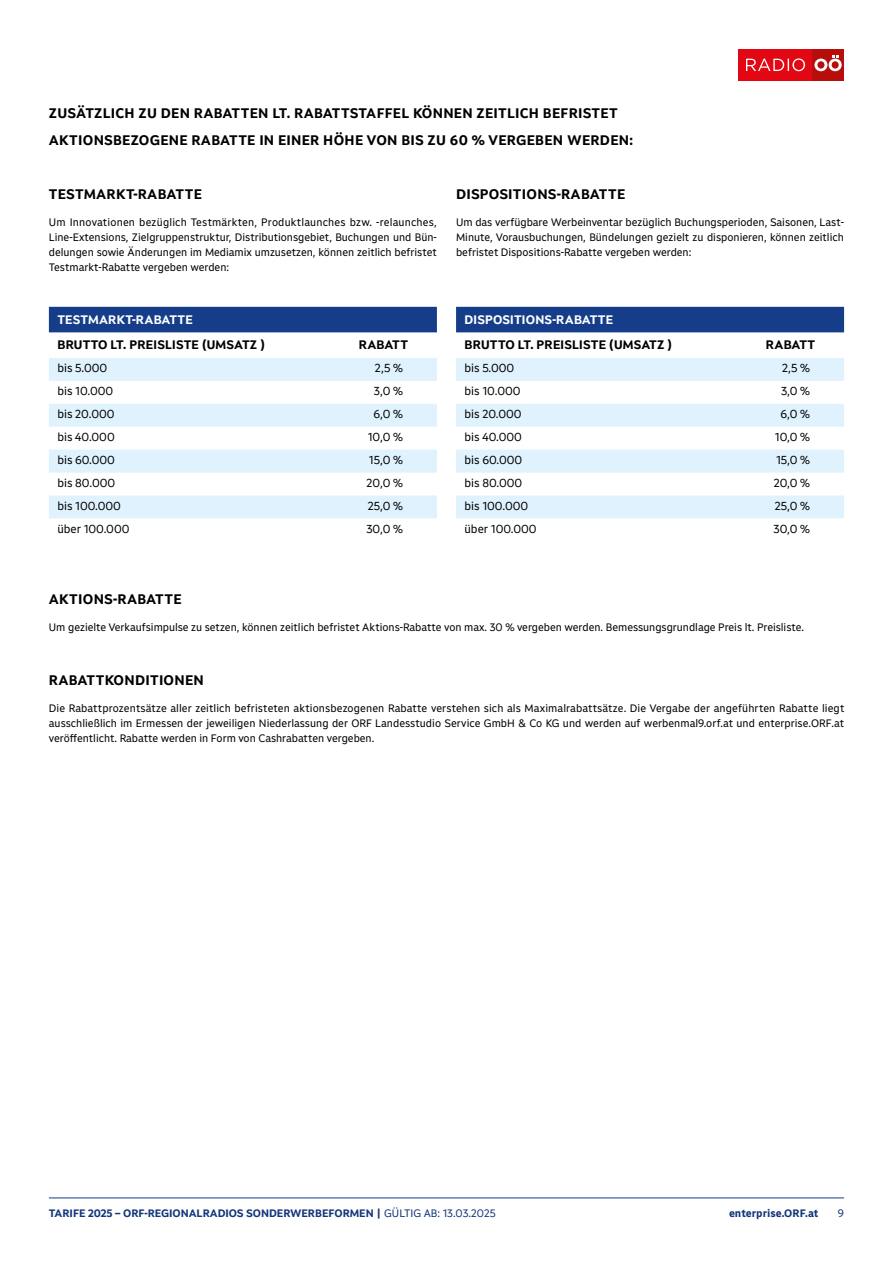
<style>
.page{position:relative;width:893px;height:1263px;background:#fff}
.page>*{position:absolute;margin:0;border:0;box-sizing:border-box;transform-origin:0 0}
.t1{font:700 13.5px/27px "ORF Universal Basic TX";letter-spacing:.02em;color:#000}
.t2{font:700 12px "ORF Universal Basic HL";letter-spacing:.02em;color:#000}
.t3{font:700 12px "ORF Universal Basic HL";letter-spacing:.02em;color:#fff}
.t4{font:11.25px "ORF Universal Basic TX";color:#000}
.t5{font:10.5px/15px "ORF Universal Basic TX";color:#000;text-align:justify}
.t6{font:700 10.5px "ORF Universal Basic TX";color:#13357a}
.t7{font:10.5px "ORF Universal Basic TX";color:#13357a}
.s1{font-weight:400}
</style>
<div class="page">
<hr style="left:49px;top:1198px;width:795px;height:1px;background:#153d8a">
<div style="left:738px;top:49px;width:74px;height:32px;background:#e30613"></div>
<svg style="left:746px;top:58px;width:59px;height:13px"></svg>
<div style="left:812px;top:49px;width:32px;height:32px;background:#b70e0c"></div>
<svg style="left:814px;top:55px;width:28px;height:16px"></svg>
<div style="left:49px;top:307px;width:388px;height:25px;background:#153d8a"></div>
<svg style="left:49px;top:358px;width:388px;height:160px;fill:#dff2fd"></svg>
<div style="left:456px;top:307px;width:388px;height:25px;background:#153d8a"></div>
<svg style="left:456px;top:358px;width:388px;height:160px;fill:#dff2fd"></svg>
<p class="t1" style="left:49px;top:99px;width:586px">ZUSÄTZLICH ZU DEN RABATTEN LT. RABATTSTAFFEL KÖNNEN ZEITLICH BEFRISTET<br>AKTIONSBEZOGENE RABATTE IN EINER HÖHE VON BIS ZU 60 % VERGEBEN WERDEN:</p>
<p class="t1" style="left:49px;top:180px;width:154px">TESTMARKT-RABATTE</p>
<p class="t5" style="left:49px;top:215px;width:390px">Um Innovationen bezüglich Testmärkten, Produktlaunches bzw. -relaunches, Line-Extensions, Zielgruppenstruktur, Distributionsgebiet, Buchungen und Bün&shy;delungen sowie Änderungen im Mediamix umzusetzen, können zeitlich befristet Testmarkt-Rabatte vergeben werden:</p>
<p class="t3" style="left:57px;top:312px;width:137px">TESTMARKT-RABATTE</p>
<p class="t2" style="left:57px;top:337px;width:209px">BRUTTO LT. PREISLISTE (UMSATZ )</p>
<p class="t2" style="left:359px;top:337px;width:51px">RABATT</p>
<p class="t4" style="left:57px;top:361px;width:51px">bis 5.000</p>
<p class="t4" style="left:375px;top:361px;width:30px">2,5 %</p>
<p class="t4" style="left:57px;top:384px;width:57px">bis 10.000</p>
<p class="t4" style="left:374px;top:384px;width:31px">3,0 %</p>
<p class="t4" style="left:57px;top:407px;width:58px">bis 20.000</p>
<p class="t4" style="left:373px;top:407px;width:31px">6,0 %</p>
<p class="t4" style="left:57px;top:430px;width:59px">bis 40.000</p>
<p class="t4" style="left:368px;top:430px;width:37px">10,0 %</p>
<p class="t4" style="left:57px;top:453px;width:59px">bis 60.000</p>
<p class="t4" style="left:369px;top:453px;width:35px">15,0 %</p>
<p class="t4" style="left:57px;top:476px;width:59px">bis 80.000</p>
<p class="t4" style="left:367px;top:476px;width:38px">20,0 %</p>
<p class="t4" style="left:57px;top:499px;width:65px">bis 100.000</p>
<p class="t4" style="left:368px;top:499px;width:37px">25,0 %</p>
<p class="t4" style="left:57px;top:522px;width:73px">über 100.000</p>
<p class="t4" style="left:366px;top:522px;width:38px">30,0 %</p>
<p class="t1" style="left:456px;top:180px;width:171px">DISPOSITIONS-RABATTE</p>
<p class="t5" style="left:456px;top:215px;width:390px">Um das verfügbare Werbeinventar bezüglich Buchungsperioden, Saisonen, Last-Minute, Vorausbuchungen, Bündelungen gezielt zu disponieren, können zeitlich befristet Dispositions-Rabatte vergeben werden:</p>
<p class="t3" style="left:465px;top:312px;width:150px">DISPOSITIONS-RABATTE</p>
<p class="t2" style="left:465px;top:337px;width:209px">BRUTTO LT. PREISLISTE (UMSATZ )</p>
<p class="t2" style="left:766px;top:337px;width:51px">RABATT</p>
<p class="t4" style="left:465px;top:361px;width:51px">bis 5.000</p>
<p class="t4" style="left:782px;top:361px;width:30px">2,5 %</p>
<p class="t4" style="left:465px;top:384px;width:57px">bis 10.000</p>
<p class="t4" style="left:781px;top:384px;width:31px">3,0 %</p>
<p class="t4" style="left:465px;top:407px;width:58px">bis 20.000</p>
<p class="t4" style="left:781px;top:407px;width:31px">6,0 %</p>
<p class="t4" style="left:465px;top:430px;width:59px">bis 40.000</p>
<p class="t4" style="left:775px;top:430px;width:37px">10,0 %</p>
<p class="t4" style="left:465px;top:453px;width:59px">bis 60.000</p>
<p class="t4" style="left:776px;top:453px;width:35px">15,0 %</p>
<p class="t4" style="left:465px;top:476px;width:59px">bis 80.000</p>
<p class="t4" style="left:774px;top:476px;width:38px">20,0 %</p>
<p class="t4" style="left:465px;top:499px;width:65px">bis 100.000</p>
<p class="t4" style="left:775px;top:499px;width:37px">25,0 %</p>
<p class="t4" style="left:465px;top:522px;width:73px">über 100.000</p>
<p class="t4" style="left:774px;top:522px;width:38px">30,0 %</p>
<p class="t1" style="left:49px;top:585px;width:134px">AKTIONS-RABATTE</p>
<p class="t5" style="left:49px;top:620px;width:757px">Um gezielte Verkaufsimpulse zu setzen, können zeitlich befristet Aktions-Rabatte von max. 30 % vergeben werden. Bemessungsgrundlage Preis lt. Preisliste.</p>
<p class="t1" style="left:49px;top:666px;width:156px">RABATTKONDITIONEN</p>
<p class="t5" style="left:49px;top:701px;width:797px">Die Rabattprozentsätze aller zeitlich befristeten aktionsbezogenen Rabatte verstehen sich als Maximalrabattsätze. Die Vergabe der angeführten Rabatte liegt ausschließlich im Ermessen der jeweiligen Niederlassung der ORF Landesstudio Service GmbH &amp; Co KG und werden auf werbenmal9.orf.at und enterprise.ORF.at veröffentlicht. Rabatte werden in Form von Cashrabatten vergeben.</p>
<p class="t6" style="left:49px;top:1206px;width:448px">TARIFE 2025 – ORF-REGIONALRADIOS SONDERWERBEFORMEN | <span class="s1">GÜLTIG AB: 13.03.2025</span></p>
<p class="t6" style="left:729px;top:1206px;width:91px">enterprise.ORF.at</p>
<p class="t7" style="left:838px;top:1206px;width:8px">9</p>
</div>
